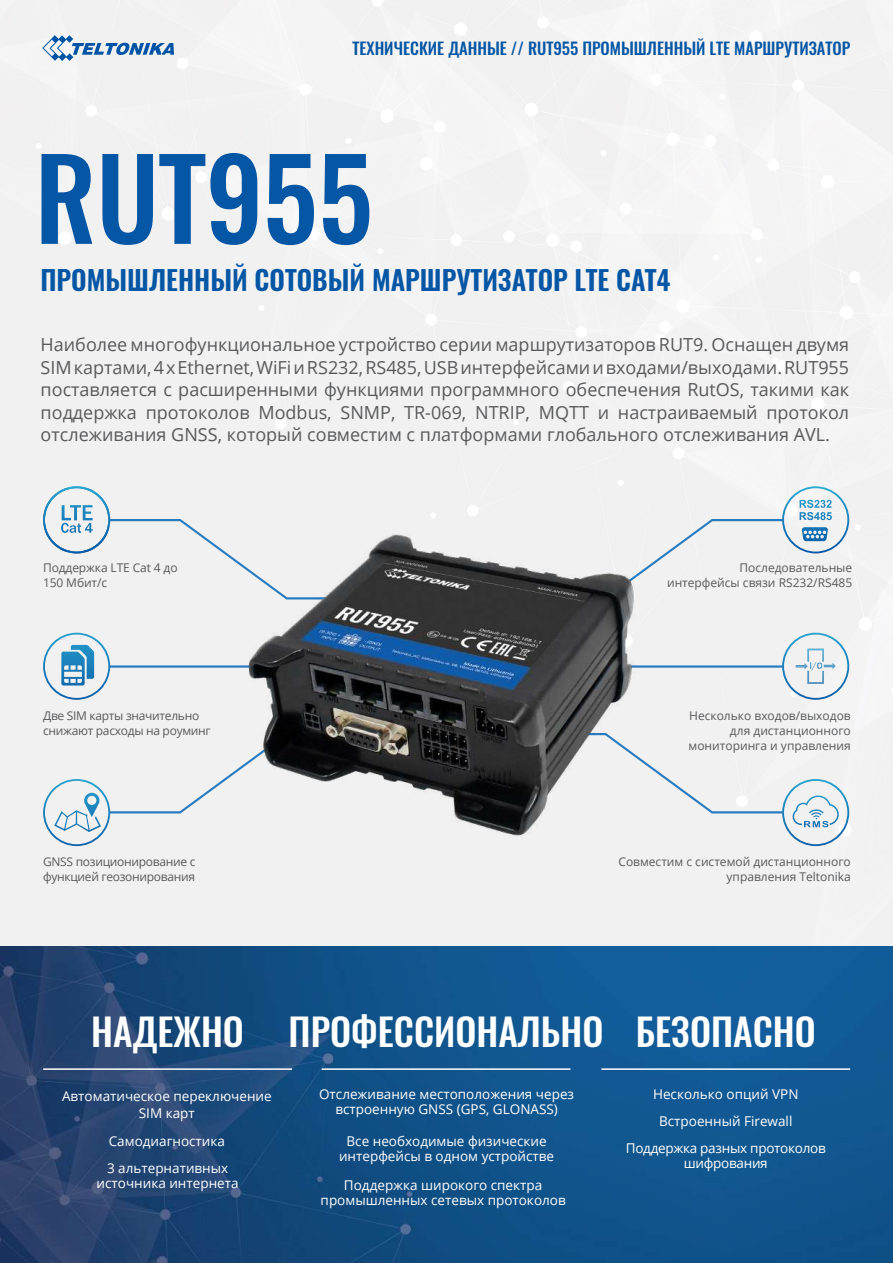
<style>
.page{position:relative;width:893px;height:1263px;background:#fff}
.page>*{position:absolute;margin:0;border:0;box-sizing:border-box;transform-origin:0 0}
.t1{font:500 111px "Oswald";color:#0556a5}
.t2{font:500 37.5px "Oswald";color:#fff}
.t3{font:600 27px "Oswald";color:#0556a5}
.t4{font:18px/22.5px "Open Sans";color:#58595b;text-align:justify}
.t5{font:500 16.5px "Oswald";color:#0556a5}
.t6{font:13.5px/15px "Open Sans";color:#fff;text-align:center}
.t7{font:13.5px/15px "Open Sans";letter-spacing:-.02em;color:#fff;text-align:center}
.t8{font:12px/15px "Open Sans";color:#58595b;text-align:right}
.t9{font:12px/15px "Open Sans";letter-spacing:-.025em;color:#58595b}
</style>
<div class="page">
<img style="left:0;top:946px;width:893px;height:317px">
<hr style="left:43px;top:1068px;width:249px;height:2px;background:#fff">
<hr style="left:322px;top:1068px;width:248px;height:2px;background:#fff">
<hr style="left:601px;top:1068px;width:249px;height:2px;background:#fff">
<div style="left:220px;top:440px;width:428px;height:427px;background:#f1f1f1;border-radius:214px"></div>
<hr style="left:109px;top:665px;width:176px;height:3px;background:#287bc0">
<hr style="left:607px;top:665px;width:176px;height:3px;background:#287bc0">
<svg style="left:43px;top:486px;width:257px;height:115px"></svg>
<svg style="left:568px;top:486px;width:281px;height:115px"></svg>
<svg style="left:782px;top:633px;width:67px;height:67px"></svg>
<svg style="left:695px;top:732px;width:154px;height:114px"></svg>
<svg style="left:43px;top:732px;width:155px;height:114px"></svg>
<svg style="left:43px;top:633px;width:67px;height:67px"></svg>
<svg style="left:42px;top:35px;width:132px;height:26px"></svg>
<img style="left:198px;top:494px;width:497px;height:378px">
<p class="t5" style="left:352px;top:37px;width:499px">ТЕХНИЧЕСКИЕ ДАННЫЕ // RUT955 ПРОМЫШЛЕННЫЙ LTE МАРШРУТИЗАТОР</p>
<h1 class="t1" style="left:35px;top:121px;width:340px">RUT955</h1>
<h3 class="t3" style="left:40px;top:261px;width:632px">ПРОМЫШЛЕННЫЙ СОТОВЫЙ МАРШРУТИЗАТОР LTE CAT4</h3>
<p class="t4" style="left:41px;top:333px;width:810px">Наиболее многофункциональное устройство серии маршрутизаторов RUT9. Оснащен двумя SIM картами, 4 x Ethernet, WiFi и RS232, RS485, USB интерфейсами и входами/выходами. RUT955 поставляется с расширенными функциями программного обеспечения RutOS, такими как поддержка протоколов Modbus, SNMP, TR-069, NTRIP, MQTT и настраиваемый протокол отслеживания GNSS, который совместим с платформами глобального отслеживания AVL.</p>
<p class="t8" style="left:43px;top:560px;width:136px;text-align:left">Поддержка LTE Cat 4 до<br>150 Мбит/с</p>
<p class="t8" style="left:667px;top:560px;width:187px">Последовательные интерфейсы связи RS232/RS485</p>
<p class="t9" style="left:43px;top:707px;width:169px">Две SIM карты значительно снижают расходы на роуминг</p>
<p class="t8" style="left:689px;top:707px;width:164px">Несколько входов/выходов для дистанционного мониторинга и управления</p>
<p class="t9" style="left:43px;top:854px;width:154px">GNSS позиционирование с функцией геозонирования</p>
<p class="t8" style="left:618px;top:854px;width:234px">Совместим с системой дистанционного управления Teltonika</p>
<h2 class="t2" style="left:91px;top:1005px;width:726px">НАДЕЖНО ПРОФЕССИОНАЛЬНО БЕЗОПАСНО</h2>
<p class="t6" style="left:62px;top:1087px;width:211px;line-height:16.5px">Автоматическое переключение<br>SIM карт</p>
<p class="t6" style="left:319px;top:1086px;width:256px">Отслеживание местоположения через встроенную GNSS (GPS, GLONASS)</p>
<p class="t6" style="left:653px;top:1086px;width:147px">Несколько опций VPN</p>
<p class="t6" style="left:659px;top:1113px;width:135px">Встроенный Firewall</p>
<p class="t6" style="left:109px;top:1133px;width:118px">Самодиагностика</p>
<p class="t6" style="left:339px;top:1134px;width:217px">Все необходимые физические интерфейсы в одном устройстве</p>
<p class="t6" style="left:97px;top:1160px;width:144px">3 альтернативных источника интернета</p>
<p class="t6" style="left:321px;top:1177px;width:247px">Поддержка широкого спектра промышленных сетевых протоколов</p>
<p class="t7" style="left:626px;top:1140px;width:202px">Поддержка разных протоколов шифрования</p>
</div>
